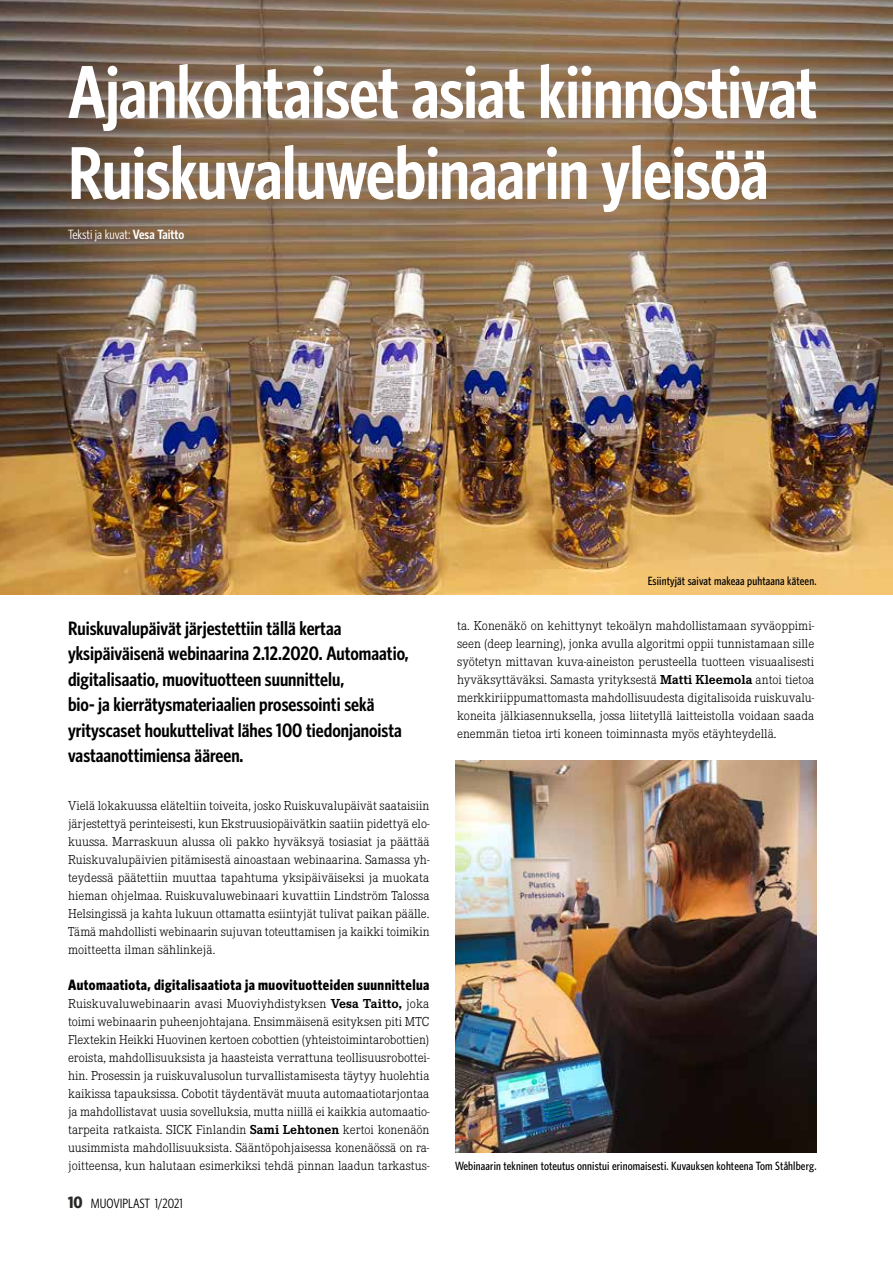
<style>
.page{position:relative;width:893px;height:1263px;background:#fff}
.page>*{position:absolute;margin:0;border:0;box-sizing:border-box;transform-origin:0 0}
.t1{font:600 75px/81px "Whitney Condensed";letter-spacing:-.01em;color:#fff;scale:.96 1}
.t2{font:600 19.5px/25.5px "Whitney Condensed";color:#000}
.t3{font:700 15px "Whitney Condensed";letter-spacing:.03em;color:#000}
.t4{font:300 13.5px/18px "Corporate E";color:#000;text-align:justify}
.t5{font:13.5px "Whitney Condensed";color:#fff}
.t6{font:13.5px "Whitney Condensed";color:#000}
.t7{font:500 12px "Whitney Condensed";letter-spacing:.01em;color:#000}
.s1{font-weight:600}
.s2{font-weight:700}
.s3{font-weight:700;font-size:16.5px;color:#282827}
</style>
<div class="page">
<img style="left:0;top:0;width:893px;height:594px">
<img style="left:455px;top:761px;width:361px;height:391px">
<h1 class="t1" style="left:68px;top:50px;width:782px">Ajankohtaiset asiat kiinnostivat<br>Ruiskuvaluwebinaarin yleisöä</h1>
<p class="t5" style="left:68px;top:227px;width:118px">Teksti ja kuvat: <span class="s1">Vesa Taitto</span></p>
<p class="t2" style="left:68px;top:615px;width:342px">Ruiskuvalupäivät järjestettiin tällä kertaa yksipäiväisenä webinaarina 2.12.2020. Automaatio, digitalisaatio, muovituotteen suunnittelu,<br>bio- ja kierrätysmateriaalien prosessointi sekä yrityscaset houkuttelivat lähes 100 tiedonjanoista vastaanottimiensa ääreen.</p>
<p class="t4" style="left:68px;top:796px;width:363px">Vielä lokakuussa eläteltiin toiveita, josko Ruiskuvalupäivät saataisiin järjestettyä perinteisesti, kun Ekstruusiopäivätkin saatiin pidettyä elo&shy;kuussa. Marraskuun alussa oli pakko hyväksyä tosiasiat ja päättää Ruiskuvalupäivien pitämisestä ainoastaan webinaarina. Samassa yh&shy;teydessä päätettiin muuttaa tapahtuma yksipäiväiseksi ja muokata hieman ohjelmaa. Ruiskuvaluwebinaari kuvattiin Lindström Talossa Helsingissä ja kahta lukuun ottamatta esiintyjät tulivat paikan päälle.<br>Tämä mahdollisti webinaarin sujuvan toteuttamisen ja kaikki toimikin moitteetta ilman sählinkejä.</p>
<p class="t3" style="left:68px;top:976px;width:363px">Automaatiota, digitalisaatiota ja muovituotteiden suunnittelua</p>
<p class="t4" style="left:68px;top:994px;width:363px">Ruiskuvaluwebinaarin avasi Muoviyhdistyksen <span class="s2">Vesa Taitto,</span> joka toimi webinaarin puheenjohtajana. Ensimmäisenä esityksen piti MTC Flextekin Heikki Huovinen kertoen cobottien (yhteistoimintarobottien) eroista, mahdollisuuksista ja haasteista verrattuna teollisuusrobottei&shy;hin. Prosessin ja ruiskuvalusolun turvallistamisesta täytyy huolehtia kaikissa tapauksissa. Cobotit täydentävät muuta automaatiotarjontaa ja mahdollistavat uusia sovelluksia, mutta niillä ei kaikkia automaatio&shy;tarpeita ratkaista. SICK Finlandin <span class="s2">Sami Lehtonen</span> kertoi konenäön uusimmista mahdollisuuksista. Sääntöpohjaisessa konenäössä on ra&shy;joitteensa, kun halutaan esimerkiksi tehdä pinnan laadun tarkastus-</p>
<p class="t6" style="left:68px;top:1195px;width:116px"><span class="s3">10</span> MUOVIPLAST 1/2021</p>
<p class="t7" style="left:648px;top:574px;width:170px">Esiintyjät saivat makeaa puhtaana käteen.</p>
<p class="t4" style="left:457px;top:616px;width:359px">ta. Konenäkö on kehittynyt tekoälyn mahdollistamaan syväoppimi&shy;seen (deep learning), jonka avulla algoritmi oppii tunnistamaan sille syötetyn mittavan kuva-aineiston perusteella tuotteen visuaalisesti hyväksyttäväksi. Samasta yrityksestä <span class="s2">Matti Kleemola</span> antoi tietoa merkkiriippumattomasta mahdollisuudesta digitalisoida ruiskuvalu&shy;koneita jälkiasennuksella, jossa liitetyllä laitteistolla voidaan saada enemmän tietoa irti koneen toiminnasta myös etäyhteydellä.</p>
<p class="t7" style="left:455px;top:1159px;width:363px">Webinaarin tekninen toteutus onnistui erinomaisesti. Kuvauksen kohteena Tom Ståhlberg.</p>
</div>
